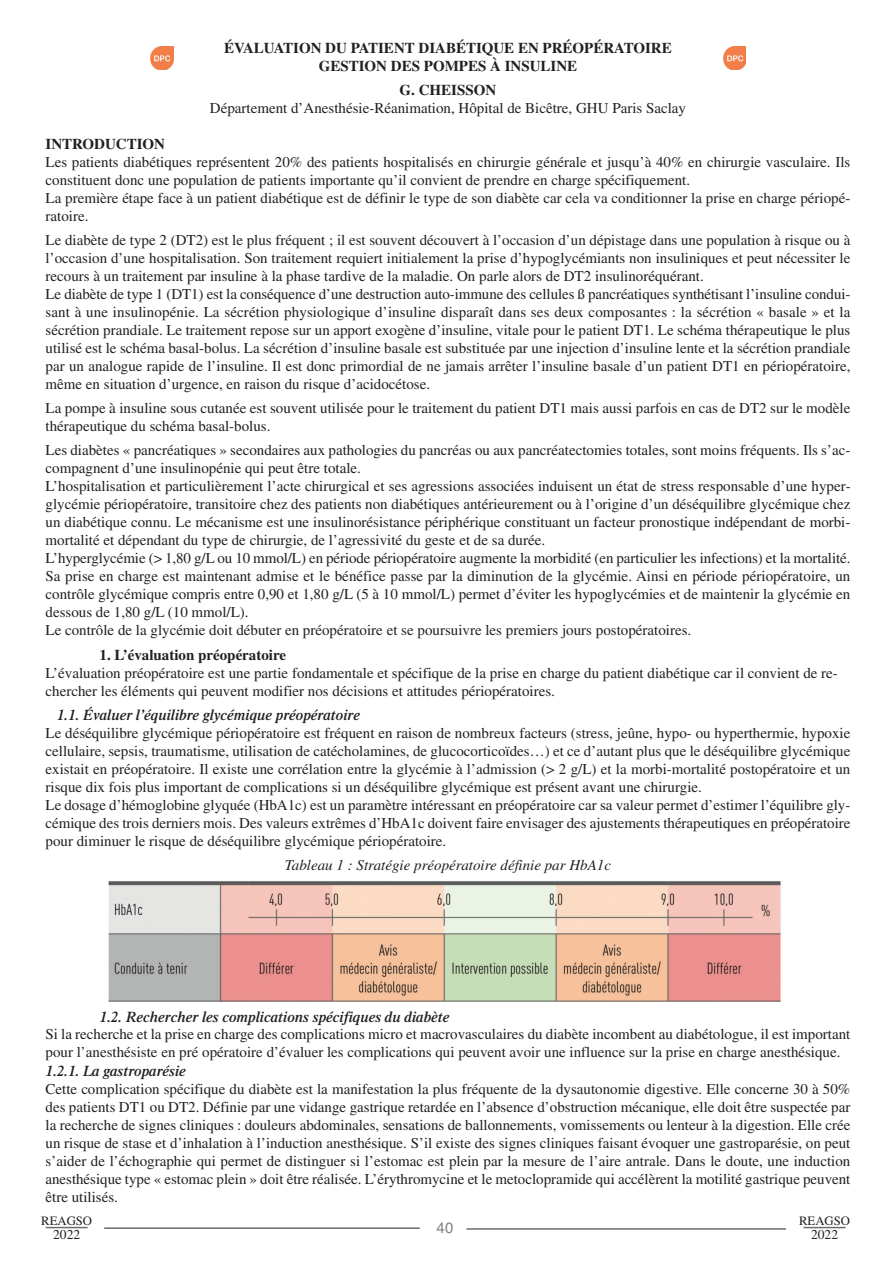
<style>
.page{position:relative;width:893px;height:1263px;background:#fff}
.page>*{position:absolute;margin:0;border:0;box-sizing:border-box;transform-origin:0 0}
.t1{font:15px/18px "Times";color:#231f20}
.t2{font:700 15px/18px "Times";color:#231f20;text-align:center}
.t3{font:italic 600 15px "Times";color:#231f20}
.t4{font:italic 15px "Times";color:#231f20}
.t5{font:15px "Helvetica";color:#808285}
.t6{font:13.5px "Times";color:#231f20}
.t7{font:12.75px "Times";color:#231f20}
</style>
<div class="page">
<hr style="left:466px;top:1229px;width:320px;height:1px;background:#231f20">
<hr style="left:104px;top:1228px;width:316px;height:1px;background:#231f20">
<hr style="left:804px;top:1227px;width:41px;height:1px;background:#6c6d70">
<hr style="left:46px;top:1227px;width:42px;height:1px;background:#6c6d70">
<img style="left:109px;top:881px;width:672px;height:120px">
<img style="left:723px;top:47px;width:23px;height:23px">
<img style="left:151px;top:47px;width:22px;height:23px">
<p class="t2" style="left:224px;top:40px;width:449px">ÉVALUATION DU PATIENT DIABÉTIQUE EN PRÉOPÉRATOIRE<br>GESTION DES POMPES À INSULINE</p>
<p class="t2" style="left:400px;top:83px;width:98px">G. CHEISSON</p>
<p class="t1" style="left:210px;top:101px;width:478px">Département d’Anesthésie-Réanimation, Hôpital de Bicêtre, GHU Paris Saclay</p>
<p class="t2" style="left:46px;top:137px;width:121px">INTRODUCTION</p>
<p class="t1" style="left:46px;top:155px;width:806px">Les patients diabétiques représentent 20% des patients hospitalisés en chirurgie générale et jusqu’à 40% en chirurgie vasculaire. Ils constituent donc une population de patients importante qu’il convient de prendre en charge spécifiquement.<br>La première étape face à un patient diabétique est de définir le type de son diabète car cela va conditionner la prise en charge périopé&shy;ratoire.</p>
<p class="t1" style="left:46px;top:233px;width:806px">Le diabète de type 2 (DT2) est le plus fréquent ; il est souvent découvert à l’occasion d’un dépistage dans une population à risque ou à l’occasion d’une hospitalisation. Son traitement requiert initialement la prise d’hypoglycémiants non insuliniques et peut nécessiter le recours à un traitement par insuline à la phase tardive de la maladie. On parle alors de DT2 insulinoréquérant.<br>Le diabète de type 1 (DT1) est la conséquence d’une destruction auto-immune des cellules ß pancréatiques synthétisant l’insuline condui&shy;sant à une insulinopénie. La sécrétion physiologique d’insuline disparaît dans ses deux composantes : la sécrétion « basale » et la sécrétion prandiale. Le traitement repose sur un apport exogène d’insuline, vitale pour le patient DT1. Le schéma thérapeutique le plus utilisé est le schéma basal-bolus. La sécrétion d’insuline basale est substituée par une injection d’insuline lente et la sécrétion prandiale par un analogue rapide de l’insuline. Il est donc primordial de ne jamais arrêter l’insuline basale d’un patient DT1 en périopératoire, même en situation d’urgence, en raison du risque d’acidocétose.</p>
<p class="t1" style="left:46px;top:401px;width:806px">La pompe à insuline sous cutanée est souvent utilisée pour le traitement du patient DT1 mais aussi parfois en cas de DT2 sur le modèle thérapeutique du schéma basal-bolus.</p>
<p class="t1" style="left:46px;top:443px;width:807px">Les diabètes « pancréatiques » secondaires aux pathologies du pancréas ou aux pancréatectomies totales, sont moins fréquents. Ils s’ac&shy;compagnent d’une insulinopénie qui peut être totale.<br>L’hospitalisation et particulièrement l’acte chirurgical et ses agressions associées induisent un état de stress responsable d’une hyper&shy;glycémie périopératoire, transitoire chez des patients non diabétiques antérieurement ou à l’origine d’un déséquilibre glycémique chez un diabétique connu. Le mécanisme est une insulinorésistance périphérique constituant un facteur pronostique indépendant de morbi&shy;mortalité et dépendant du type de chirurgie, de l’agressivité du geste et de sa durée.<br>L’hyperglycémie (&gt; 1,80 g/L ou 10 mmol/L) en période périopératoire augmente la morbidité (en particulier les infections) et la mortalité.<br>Sa prise en charge est maintenant admise et le bénéfice passe par la diminution de la glycémie. Ainsi en période périopératoire, un contrôle glycémique compris entre 0,90 et 1,80 g/L (5 à 10 mmol/L) permet d’éviter les hypoglycémies et de maintenir la glycémie en dessous de 1,80 g/L (10 mmol/L).<br>Le contrôle de la glycémie doit débuter en préopératoire et se poursuivre les premiers jours postopératoires.</p>
<p class="t2" style="left:100px;top:647px;width:188px">1. L’évaluation préopératoire</p>
<p class="t1" style="left:46px;top:665px;width:794px">L’évaluation préopératoire est une partie fondamentale et spécifique de la prise en charge du patient diabétique car il convient de re&shy;chercher les éléments qui peuvent modifier nos décisions et attitudes périopératoires.</p>
<p class="t3" style="left:57px;top:709px;width:305px">1.1. Évaluer l’équilibre glycémique préopératoire</p>
<p class="t1" style="left:46px;top:725px;width:806px">Le déséquilibre glycémique périopératoire est fréquent en raison de nombreux facteurs (stress, jeûne, hypo- ou hyperthermie, hypoxie cellulaire, sepsis, traumatisme, utilisation de catécholamines, de glucocorticoïdes…) et ce d’autant plus que le déséquilibre glycémique existait en préopératoire. Il existe une corrélation entre la glycémie à l’admission (&gt; 2 g/L) et la morbi-mortalité postopératoire et un risque dix fois plus important de complications si un déséquilibre glycémique est présent avant une chirurgie.<br>Le dosage d’hémoglobine glyquée (HbA1c) est un paramètre intéressant en préopératoire car sa valeur permet d’estimer l’équilibre gly&shy;cémique des trois derniers mois. Des valeurs extrêmes d’HbA1c doivent faire envisager des ajustements thérapeutiques en préopératoire pour diminuer le risque de déséquilibre glycémique périopératoire.</p>
<p class="t4" style="left:285px;top:858px;width:328px">Tableau 1 : Stratégie préopératoire définie par HbA1c</p>
<p class="t3" style="left:100px;top:1011px;width:351px">1.2. Rechercher les complications spécifiques du diabète</p>
<p class="t1" style="left:46px;top:1027px;width:806px">Si la recherche et la prise en charge des complications micro et macrovasculaires du diabète incombent au diabétologue, il est important pour l’anesthésiste en pré opératoire d’évaluer les complications qui peuvent avoir une influence sur la prise en charge anesthésique.</p>
<p class="t3" style="left:46px;top:1065px;width:142px">1.2.1. La gastroparésie</p>
<p class="t1" style="left:46px;top:1081px;width:806px;text-align:justify">Cette complication spécifique du diabète est la manifestation la plus fréquente de la dysautonomie digestive. Elle concerne 30 à 50% des patients DT1 ou DT2. Définie par une vidange gastrique retardée en l’absence d’obstruction mécanique, elle doit être suspectée par la recherche de signes cliniques : douleurs abdominales, sensations de ballonnements, vomissements ou lenteur à la digestion. Elle crée un risque de stase et d’inhalation à l’induction anesthésique. S’il existe des signes cliniques faisant évoquer une gastroparésie, on peut s’aider de l’échographie qui permet de distinguer si l’estomac est plein par la mesure de l’aire antrale. Dans le doute, une induction anesthésique type « estomac plein » doit être réalisée. L’érythromycine et le metoclopramide qui accélèrent la motilité gastrique peuvent être utilisés.</p>
<p class="t7" style="left:799px;top:1216px;width:52px">REAGSO</p>
<p class="t6" style="left:811px;top:1229px;width:28px">2022</p>
<p class="t7" style="left:41px;top:1216px;width:53px">REAGSO</p>
<p class="t6" style="left:53px;top:1229px;width:28px">2022</p>
<p class="t5" style="left:436px;top:1222px;width:19px">40</p>
</div>
